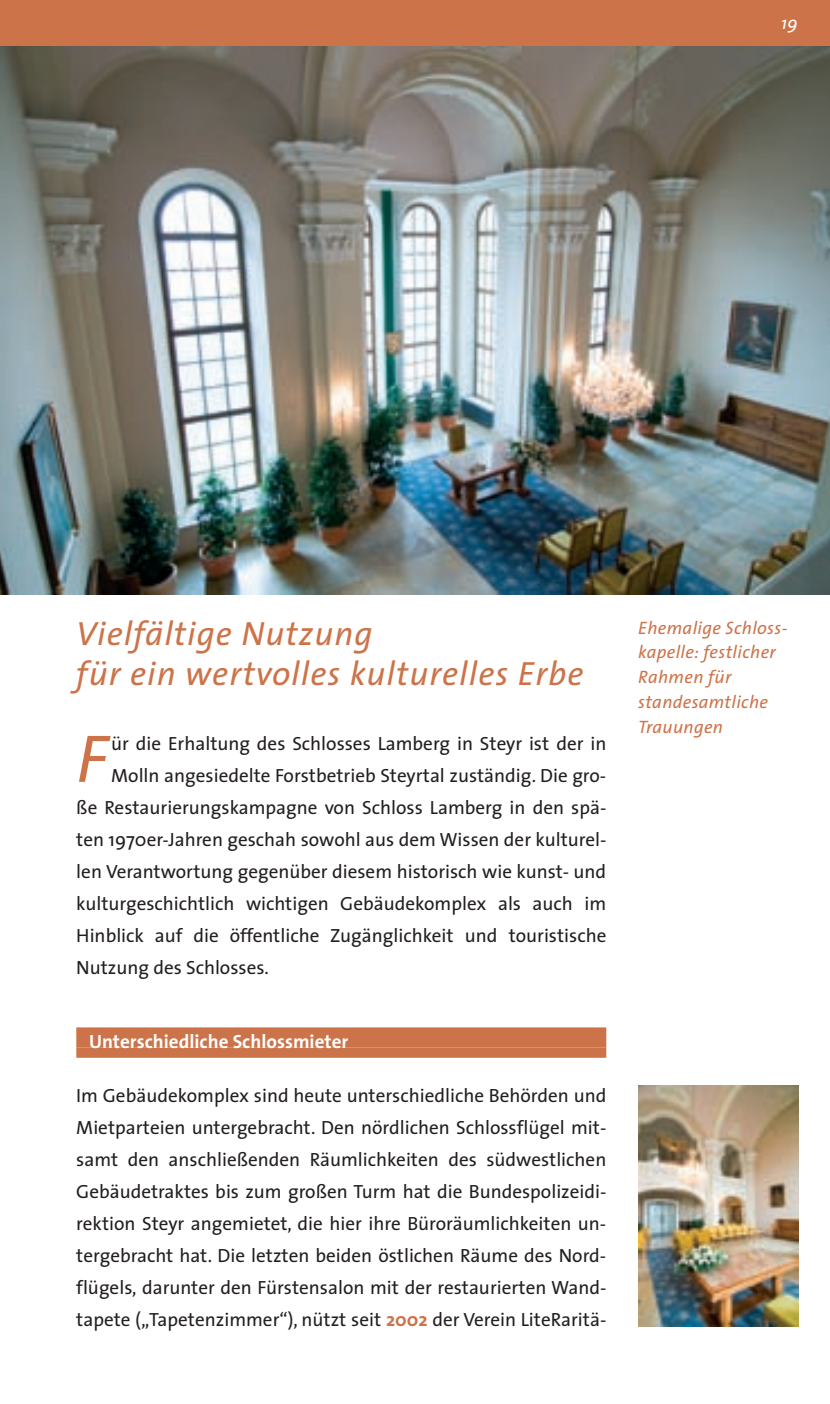
<style>
.page{position:relative;width:830px;height:1404px;background:#fff}
.page>*{position:absolute;margin:0;border:0;box-sizing:border-box;transform-origin:0 0}
.t1{font:italic 67.95px "The Sans";color:#cc7349}
.t2{font:italic 33.75px/40.5px "The Sans";letter-spacing:.03em;color:#cc7349}
.t3{font:19.12px/31.9px "The Sans";color:#231f20;text-align:justify}
.t4{font:700 19.12px "The Sans";color:#fff}
.t5{font:italic 18px/24.8px "The Sans";letter-spacing:.02em;color:#cc7349}
.t6{font:italic 18px "The Sans";color:#fff}
.s1{font-weight:700;color:#cc7349}
</style>
<div class="page">
<img style="left:0;top:46px;width:829px;height:548px">
<div style="left:0;top:0;width:829px;height:46px;background:#cc7349"></div>
<div style="left:76px;top:1027px;width:530px;height:20px;background:#cc7349"></div>
<div style="left:76px;top:1047px;width:530px;height:10px;background:#cc7349"></div>
<img style="left:638px;top:1085px;width:160px;height:241px">
<p class="t6" style="left:780px;top:16px;width:18px">19</p>
<h2 class="t2" style="left:76px;top:616px;width:508px">Vielfältige Nutzung<br>für ein wertvolles kulturelles Erbe</h2>
<h1 class="t1" style="left:76px;top:732px;width:33px">F</h1>
<p class="t3" style="left:111px;top:729px;width:496px">ür die Erhaltung des Schlosses Lamberg in Steyr ist der in</p>
<p class="t3" style="left:111px;top:761px;width:496px">Molln angesiedelte Forstbetrieb Steyrtal zuständig. Die gro-</p>
<p class="t3" style="left:76px;top:793px;width:531px">ße Restaurierungskampagne von Schloss Lamberg in den spä-</p>
<p class="t3" style="left:76px;top:825px;width:531px">ten 1970er-Jahren geschah sowohl aus dem Wissen der kulturel-</p>
<p class="t3" style="left:76px;top:857px;width:531px">len Verantwortung gegenüber diesem historisch wie kunst- und</p>
<p class="t3" style="left:76px;top:889px;width:531px">kulturgeschichtlich wichtigen Gebäudekomplex als auch im</p>
<p class="t3" style="left:76px;top:921px;width:531px">Hinblick auf die öffentliche Zugänglichkeit und touristische</p>
<p class="t3" style="left:76px;top:953px;width:194px">Nutzung des Schlosses.</p>
<p class="t4" style="left:89px;top:1034px;width:260px">Unterschiedliche Schlossmieter</p>
<p class="t3" style="left:76px;top:1081px;width:531px">Im Gebäudekomplex sind heute unterschiedliche Behörden und Mietparteien untergebracht. Den nördlichen Schlossflügel mit&shy;samt den anschließenden Räumlichkeiten des südwestlichen Gebäudetraktes bis zum großen Turm hat die Bundespolizeidi&shy;rektion Steyr angemietet, die hier ihre Büroräumlichkeiten un&shy;tergebracht hat. Die letzten beiden östlichen Räume des Nord&shy;flügels, darunter den Fürstensalon mit der restaurierten Wand&shy;tapete („Tapetenzimmer“), nützt seit <span class="s1">2002</span> der Verein LiteRaritä-</p>
<p class="t5" style="left:637px;top:617px;width:151px">Ehemalige Schloss&shy;kapelle: festlicher<br>Rahmen für standesamtliche<br>Trauungen</p>
</div>
